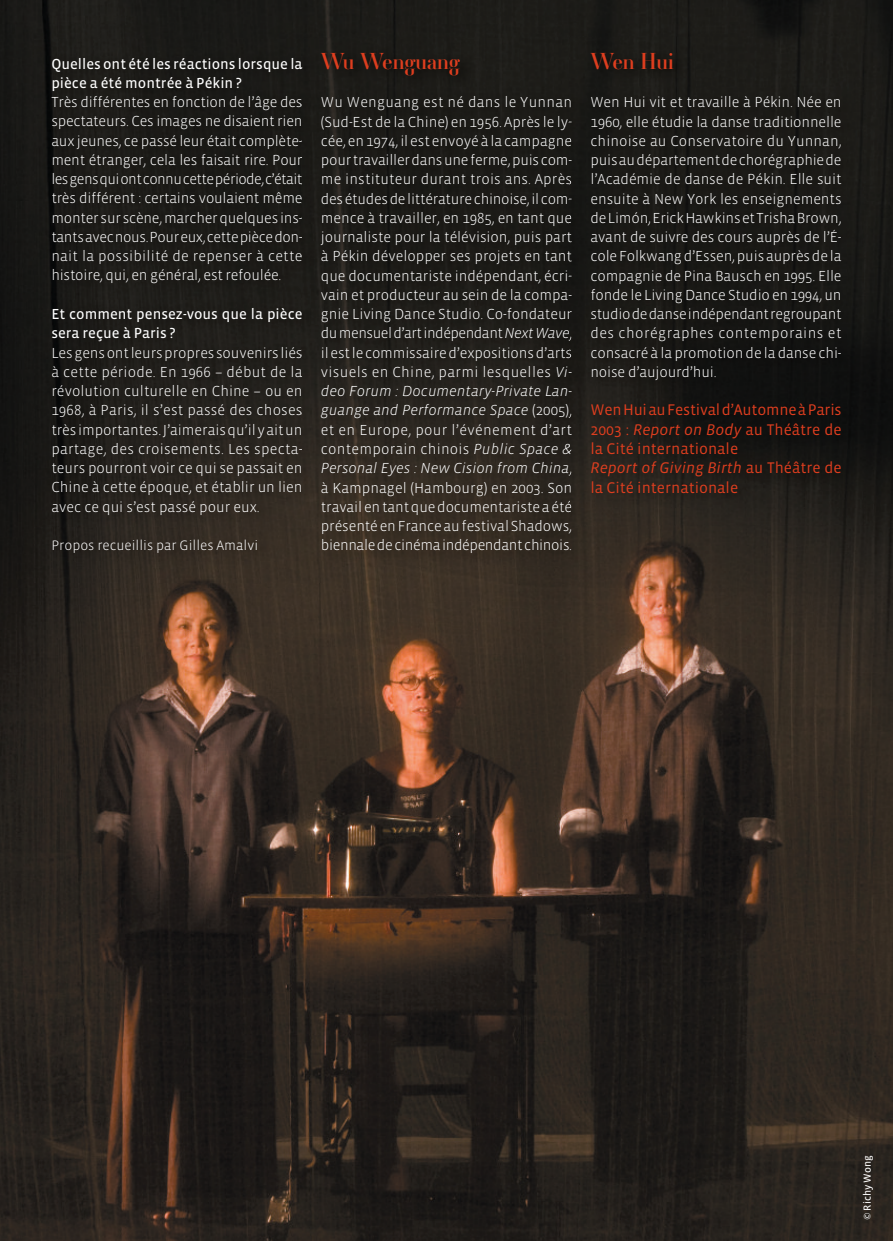
<style>
.page{position:relative;width:893px;height:1241px;background:#fff}
.page>*{position:absolute;margin:0;border:0;box-sizing:border-box;transform-origin:0 0}
.t1{font:22.75px "Ambroise Hu";color:#de3e1f}
.t2{font:15.75px/19.2px "Vista Sans OT";color:#de3e1f}
.t3{font:300 14.88px/19.2px "Vista Sans OT";letter-spacing:-.01em;color:#fff;text-align:justify}
.t4{font:14.88px/19.2px "Vista Sans OT";color:#fff}
.t5{font:300 14px "Vista Sans OT";color:#fff}
.t6{font:10.5px "Vista Sans OT";color:#fff}
.s1{font-style:italic}
</style>
<div class="page">
<img style="left:0;top:0;width:893px;height:1240px">
<img style="left:34px;top:39px;width:267px;height:543px">
<img style="left:301px;top:37px;width:294px;height:585px">
<img style="left:570px;top:37px;width:296px;height:488px">
<svg style="left:570px;top:37px;width:25px;height:1px"></svg>
<svg style="left:570px;top:443px;width:1px;height:12px"></svg>
<p class="t4" style="left:51px;top:54px;width:253px">Quelles ont été les réactions lorsque la pièce a été montrée à Pékin ?</p>
<p class="t3" style="left:51px;top:92px;width:253px">Très différentes en fonction de l’âge des spectateurs. Ces images ne disaient rien aux jeunes, ce passé leur était complète&shy;ment étranger, cela les faisait rire. Pour lesgensquiontconnucettepériode,c’était très différent : certains voulaient même monter sur scène,marcherquelques ins&shy;tantsavecnous.Poureux,cettepiècedon&shy;nait la possibilité de repenser à cette histoire, qui, en général, est refoulée.</p>
<p class="t4" style="left:51px;top:304px;width:253px">Et comment pensez-vous que la pièce sera reçue à Paris ?</p>
<p class="t3" style="left:51px;top:343px;width:253px">Lesgensontleurspropressouvenirsliés à cette période. En 1966 – début de la révolution culturelle en Chine – ou en 1968, à Paris, il s’est passé des choses trèsimportantes.J’aimeraisqu’ilyaitun partage, des croisements. Les specta&shy;teurs pourront voir ce qui se passait en Chine à cette époque, et établir un lien avec ce qui s’est passé pour eux.</p>
<p class="t5" style="left:51px;top:537px;width:208px">Propos recueillis par Gilles Amalvi</p>
<h1 class="t1" style="left:321px;top:53px;width:140px">Wu Wenguang</h1>
<p class="t3" style="left:321px;top:92px;width:253px">Wu Wenguang est né dans le Yunnan (Sud-Est de la Chine) en 1956. Après le ly&shy;cée,en1974,ilestenvoyéàlacampagne pourtravaillerdansuneferme,puiscom&shy;me instituteur durant trois ans. Après desétudesdelittératurechinoise,ilcom&shy;mence à travailler, en 1985, en tant que journaliste pour la télévision, puis part à Pékin développer ses projets en tant que documentariste indépendant, écri&shy;vain et producteur au sein de la compa&shy;gnie Living Dance Studio. Co-fondateur dumensueld’artindépendant<span class="s1">NextWave</span>, ilestlecommissaired’expositionsd’arts visuels en Chine, parmi lesquelles <span class="s1">Vi&shy;deo Forum : Documentary-Private Lan&shy;guange and Performance Space</span> (2005), et en Europe, pour l’événement d’art contemporain chinois <span class="s1">Public Space &amp; Personal Eyes : New Cision from China</span>, à Kampnagel (Hambourg) en 2003. Son travailentantquedocumentaristeaété présentéenFranceaufestivalShadows, biennaledecinémaindépendantchinois.</p>
<h1 class="t1" style="left:590px;top:53px;width:85px">Wen Hui</h1>
<p class="t3" style="left:590px;top:92px;width:253px">Wen Hui vit et travaille à Pékin. Née en 1960, elle étudie la danse traditionnelle chinoise au Conservatoire du Yunnan, puisaudépartementdechorégraphiede l’Académie de danse de Pékin. Elle suit ensuite à New York les enseignements deLimón,ErickHawkinsetTrishaBrown, avant de suivre des cours auprès de l’É&shy;coleFolkwangd’Essen,puisauprèsdela compagnie de Pina Bausch en 1995. Elle fonde le LivingDance Studioen1994,un studiodedanseindépendantregroupant des chorégraphes contemporains et consacré à lapromotionde ladanse chi&shy;noise d’aujourd’hui.</p>
<p class="t2" style="left:590px;top:400px;width:253px">WenHuiauFestivald’AutomneàParis<br>2003 : <span class="s1">Report on Body</span> au Théâtre de la Cité internationale<br><span class="s1">Report of Giving Birth</span> au Théâtre de la Cité internationale</p>
<p class="t6" style="left:861px;top:1219px;width:66px;rotate:-90deg">© Richy Wong</p>
</div>
